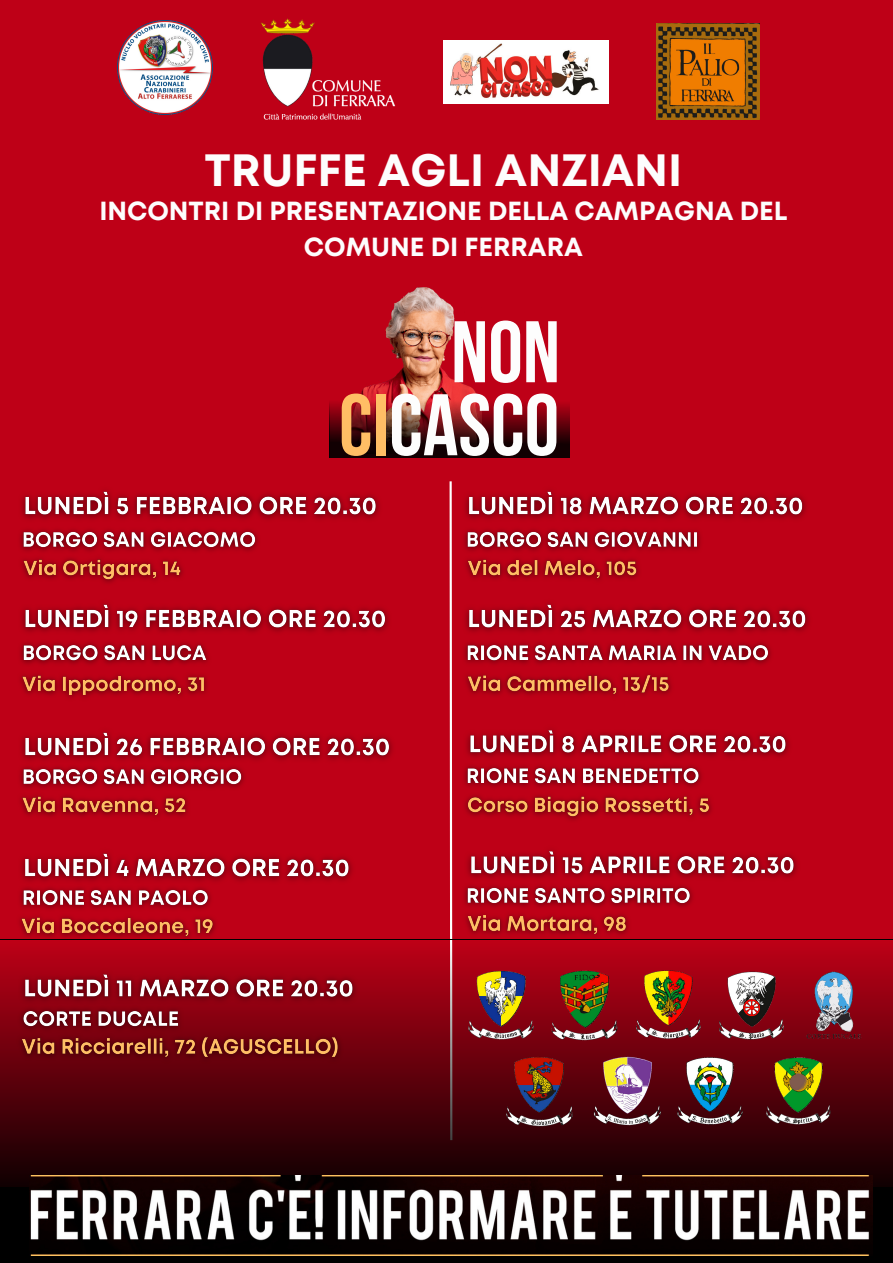
<style>
.page{position:relative;width:893px;height:1263px;background:#be0017}
.page>*{position:absolute;margin:0;border:0;box-sizing:border-box;transform-origin:0 0}
.t1{font:700 87.15px/73px "Bebas Neue";color:#fdfdfd;text-align:right}
.t2{font:700 45.22px "Mont";color:#fdfdfd}
.t3{font:700 26.17px/36.6px "Mont";color:#fdfdfd;text-align:center}
.s1{color:#ffbe65}
</style>
<div class="page">
<svg style="left:449px;top:481px;width:3px;height:459px"></svg>
<img style="left:389px;top:287px;width:66px;height:35px">
<img style="left:260px;top:18px;width:136px;height:102px">
<div style="left:0;top:940px;width:893px;height:268px;background:linear-gradient(to bottom,#bf0219,#020000)"></div>
<img style="left:656px;top:24px;width:103px;height:96px">
<div style="left:0;top:1187px;width:893px;height:76px;background:#000"></div>
<img style="left:29px;top:1175px;width:844px;height:81px">
<svg style="left:330px;top:322px;width:239px;height:135px"></svg>
<img style="left:466px;top:970px;width:70px;height:70px">
<img style="left:549px;top:970px;width:70px;height:70px">
<img style="left:633px;top:970px;width:70px;height:70px">
<img style="left:716px;top:970px;width:70px;height:70px">
<img style="left:800px;top:971px;width:68px;height:68px">
<img style="left:504px;top:1056px;width:70px;height:70px">
<img style="left:592px;top:1056px;width:70px;height:70px">
<img style="left:675px;top:1056px;width:70px;height:70px">
<img style="left:762px;top:1055px;width:72px;height:71px">
<img style="left:443px;top:41px;width:165px;height:62px">
<img style="left:21px;top:853px;width:332px;height:28px">
<img style="left:20px;top:887px;width:191px;height:22px">
<img style="left:467px;top:850px;width:331px;height:28px">
<img style="left:464px;top:885px;width:229px;height:22px">
<img style="left:21px;top:491px;width:359px;height:28px">
<img style="left:20px;top:529px;width:238px;height:22px">
<img style="left:21px;top:558px;width:162px;height:25px">
<img style="left:21px;top:604px;width:368px;height:28px">
<img style="left:20px;top:642px;width:189px;height:22px">
<img style="left:20px;top:674px;width:188px;height:24px">
<img style="left:21px;top:732px;width:372px;height:28px">
<img style="left:20px;top:766px;width:225px;height:22px">
<img style="left:20px;top:795px;width:168px;height:22px">
<img style="left:13px;top:916px;width:209px;height:30px">
<img style="left:14px;top:964px;width:349px;height:45px">
<img style="left:14px;top:1002px;width:173px;height:27px">
<img style="left:13px;top:1029px;width:333px;height:38px">
<img style="left:465px;top:491px;width:341px;height:28px">
<img style="left:464px;top:529px;width:237px;height:22px">
<img style="left:466px;top:558px;width:173px;height:22px">
<img style="left:465px;top:604px;width:344px;height:28px">
<img style="left:464px;top:642px;width:307px;height:22px">
<img style="left:465px;top:674px;width:207px;height:22px">
<img style="left:466px;top:729px;width:323px;height:28px">
<img style="left:464px;top:765px;width:238px;height:22px">
<img style="left:465px;top:795px;width:247px;height:25px">
<img style="left:458px;top:914px;width:177px;height:30px">
<img style="left:117px;top:20px;width:95px;height:95px">
<p class="t2" style="left:204px;top:153px;width:479px">TRUFFE AGLI ANZIANI</p>
<p class="t3" style="left:99px;top:194px;width:689px">INCONTRI DI PRESENTAZIONE DELLA CAMPAGNA DEL<br>COMUNE DI FERRARA</p>
<p class="t1" style="left:339px;top:324px;width:222px">NON<br><span class="s1">CI</span>CASCO</p>
</div>
